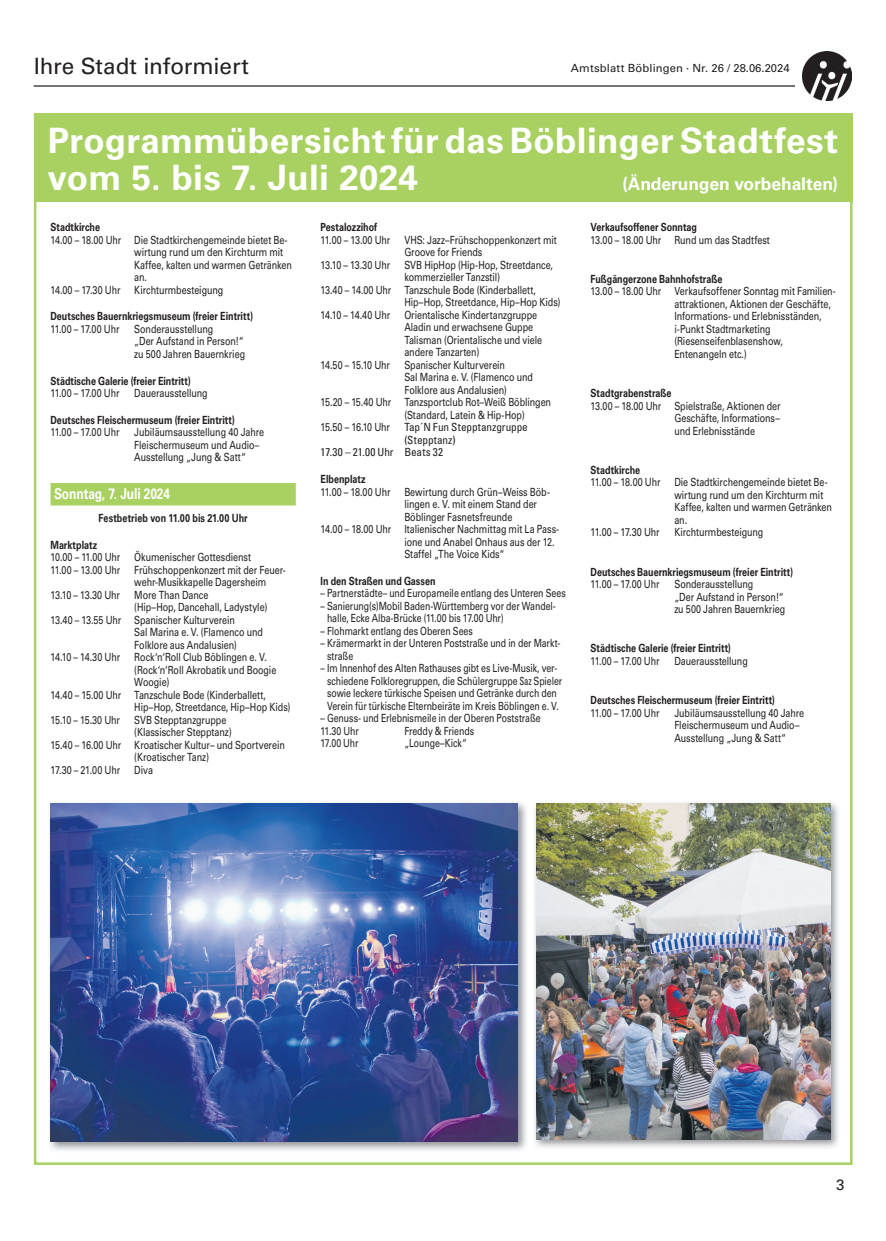
<style>
.page{position:relative;width:886px;height:1241px;background:#fff}
.page>*{position:absolute;margin:0;border:0;box-sizing:border-box;transform-origin:0 0}
.t1{font:700 35px/37.5px "Univers LT Std";letter-spacing:.01em;color:#fff}
.t2{font:22.5px "Univers LT Std";letter-spacing:-.005em;color:#231f20}
.t3{font:700 17.5px "Univers LT Std";letter-spacing:-.005em;color:#fff}
.t4{font:700 15px "Univers LT Std";letter-spacing:-.01em;color:#fff;scale:.8 1}
.t5{font:15px "Univers LT Std";color:#231f20}
.t6{font:11.25px/12.5px "Univers LT Std";letter-spacing:-.01em;color:#231f20;scale:.8 1}
.t7{font:11.25px/12.5px "Univers LT Std";letter-spacing:-.01em;color:#231f20;scale:.78 1}
.t8{font:700 11.25px "Univers LT Std";color:#231f20;scale:.8 1}
.t9{font:11.25px "Univers LT Std";letter-spacing:-.03em;color:#231f20;scale:.8 1}
.t10{font:condensed 11.25px "Univers LT Std";letter-spacing:-.005em;color:#231f20}
.t11{font:11.25px "Univers LT Std";letter-spacing:.01em;color:#231f20}
.s1{font-stretch:condensed}
</style>
<div class="page">
<hr style="left:34px;top:85px;width:771px;height:2px;background:#231f20">
<svg style="left:795px;top:51px;width:57px;height:50px"></svg>
<div style="left:51px;top:483px;width:245px;height:22px;background:#a8d161"></div>
<div style="left:34px;top:113px;width:818px;height:89px;background:#a8d161"></div>
<img style="left:534px;top:802px;width:305px;height:346px">
<img style="left:536px;top:803px;width:294px;height:335px">
<img style="left:50px;top:802px;width:477px;height:349px">
<img style="left:51px;top:803px;width:466px;height:338px">
<h2 class="t2" style="left:34px;top:53px;width:217px">Ihre Stadt informiert</h2>
<p class="t11" style="left:571px;top:61px;width:220px">Amtsblatt Böblingen · Nr. 26 / 28.06.2024</p>
<h1 class="t1" style="left:48px;top:122px;width:792px">Programmübersicht für das Böblinger Stadtfest vom 5. bis 7. Juli 2024</h1>
<h3 class="t3" style="left:622px;top:174px;width:217px">(Änderungen vorbehalten)</h3>
<p class="t8" style="left:51px;top:221px;width:63px">Stadtkirche</p>
<p class="t6" style="left:51px;top:233px;width:298px">14.00 – 18.00 Uhr Die Stadtkirchengemeinde bietet Be-</p>
<p class="t6" style="left:134px;top:246px;width:188px">wirtung rund um den Kirchturm mit</p>
<p class="t6" style="left:134px;top:258px;width:199px">Kaffee, kalten und warmen Getränken</p>
<p class="t6" style="left:134px;top:271px;width:18px">an.</p>
<p class="t6" style="left:51px;top:283px;width:217px">14.00 – 17.30 Uhr Kirchturmbesteigung</p>
<p class="t8" style="left:51px;top:310px;width:255px">Deutsches Bauernkriegsmuseum (freier Eintritt)</p>
<p class="t6" style="left:51px;top:323px;width:88px">11.00 – 17.00 Uhr</p>
<p class="t6" style="left:134px;top:323px;width:140px">Sonderausstellung<br>„Der Aufstand in Person!“ zu 500 Jahren Bauernkrieg</p>
<p class="t8" style="left:51px;top:374px;width:177px">Städtische Galerie (freier Eintritt)</p>
<p class="t6" style="left:51px;top:387px;width:88px">11.00 – 17.00 Uhr</p>
<p class="t6" style="left:134px;top:387px;width:93px">Dauerausstellung</p>
<p class="t8" style="left:51px;top:413px;width:232px">Deutsches Fleischermuseum (freier Eintritt)</p>
<p class="t6" style="left:51px;top:426px;width:88px">11.00 – 17.00 Uhr</p>
<p class="t6" style="left:134px;top:426px;width:164px">Jubiläumsausstellung 40 Jahre<br>Fleischermuseum und Audio–<br>Ausstellung „Jung &amp; Satt“</p>
<h3 class="t4" style="left:54px;top:485px;width:147px">Sonntag, 7. Juli 2024</h3>
<p class="t8" style="left:99px;top:511px;width:188px">Festbetrieb von 11.00 bis 21.00 Uhr</p>
<p class="t8" style="left:51px;top:538px;width:60px">Marktplatz</p>
<p class="t6" style="left:51px;top:551px;width:252px">10.00 – 11.00 Uhr Ökumenischer Gottesdienst</p>
<p class="t6" style="left:51px;top:563px;width:296px">11.00 – 13.00 Uhr Frühschoppenkonzert mit der Feuer-</p>
<p class="t6" style="left:134px;top:576px;width:166px">wehr-Musikkapelle Dagersheim</p>
<p class="t9" style="left:51px;top:588px;width:88px">13.10 – 13.30 Uhr</p>
<p class="t6" style="left:134px;top:588px;width:94px">More Than Dance</p>
<p class="t6" style="left:134px;top:601px;width:168px">(Hip–Hop, Dancehall, Ladystyle)</p>
<p class="t6" style="left:51px;top:613px;width:232px">13.40 – 13.55 Uhr Spanischer Kulturverein</p>
<p class="t6" style="left:134px;top:626px;width:162px">Sal Marina e. V. (Flamenco und</p>
<p class="t6" style="left:134px;top:638px;width:130px">Folklore aus Andalusien)</p>
<p class="t9" style="left:51px;top:650px;width:89px">14.10 – 14.30 Uhr</p>
<p class="t6" style="left:134px;top:651px;width:167px">Rock‘n‘Roll Club Böblingen e. V.</p>
<p class="t6" style="left:134px;top:663px;width:179px">(Rock‘n‘Roll Akrobatik und Boogie</p>
<p class="t6" style="left:134px;top:676px;width:45px">Woogie)</p>
<p class="t6" style="left:51px;top:688px;width:271px">14.40 – 15.00 Uhr Tanzschule Bode (Kinderballett,</p>
<p class="t6" style="left:134px;top:701px;width:197px">Hip–Hop, Streetdance, Hip–Hop Kids)</p>
<p class="t9" style="left:51px;top:713px;width:88px">15.10 – 15.30 Uhr</p>
<p class="t6" style="left:134px;top:713px;width:117px">SVB Stepptanzgruppe</p>
<p class="t6" style="left:134px;top:726px;width:123px">(Klassischer Stepptanz)</p>
<p class="t6" style="left:51px;top:738px;width:294px">15.40 – 16.00 Uhr Kroatischer Kultur– und Sportverein</p>
<p class="t6" style="left:134px;top:751px;width:95px">(Kroatischer Tanz)</p>
<p class="t6" style="left:51px;top:763px;width:89px">17.30 – 21.00 Uhr</p>
<p class="t6" style="left:134px;top:763px;width:25px">Diva</p>
<p class="t8" style="left:321px;top:221px;width:72px">Pestalozzihof</p>
<p class="t6" style="left:321px;top:233px;width:297px">11.00 – 13.00 Uhr VHS: Jazz–Frühschoppenkonzert mit</p>
<p class="t6" style="left:404px;top:246px;width:99px">Groove for Friends</p>
<p class="t9" style="left:321px;top:258px;width:88px">13.10 – 13.30 Uhr</p>
<p class="t6" style="left:404px;top:258px;width:187px">SVB HipHop (Hip-Hop, Streetdance,</p>
<p class="t6" style="left:404px;top:271px;width:121px">kommerzieller Tanzstil)</p>
<p class="t6" style="left:321px;top:283px;width:271px">13.40 – 14.00 Uhr Tanzschule Bode (Kinderballett,</p>
<p class="t6" style="left:404px;top:296px;width:197px">Hip–Hop, Streetdance, Hip–Hop Kids)</p>
<p class="t9" style="left:321px;top:308px;width:89px">14.10 – 14.40 Uhr</p>
<p class="t6" style="left:404px;top:308px;width:174px">Orientalische Kindertanzgruppe<br>Aladin und erwachsene Guppe<br>Talisman (Orientalische und viele andere Tanzarten)</p>
<p class="t9" style="left:321px;top:358px;width:88px">14.50 – 15.10 Uhr</p>
<p class="t6" style="left:404px;top:358px;width:127px">Spanischer Kulturverein</p>
<p class="t6" style="left:404px;top:371px;width:162px">Sal Marina e. V. (Flamenco und</p>
<p class="t6" style="left:404px;top:383px;width:130px">Folklore aus Andalusien)</p>
<p class="t6" style="left:321px;top:396px;width:290px">15.20 – 15.40 Uhr Tanzsportclub Rot–Weiß Böblingen</p>
<p class="t6" style="left:404px;top:408px;width:152px">(Standard, Latein &amp; Hip-Hop)</p>
<p class="t9" style="left:321px;top:420px;width:88px">15.50 – 16.10 Uhr</p>
<p class="t10" style="left:404px;top:420px;width:125px">Tap´N Fun Stepptanzgruppe</p>
<p class="t10" style="left:404px;top:432px;width:53px">(Stepptanz)</p>
<p class="t10" style="left:321px;top:445px;width:124px">17.30 – 21.00 Uhr Beats 32</p>
<p class="t8" style="left:321px;top:472px;width:58px">Elbenplatz</p>
<p class="t6" style="left:321px;top:485px;width:288px">11.00 – 18.00 Uhr Bewirtung durch Grün–Weiss Böb-</p>
<p class="t6" style="left:404px;top:498px;width:167px">lingen e. V. mit einem Stand der</p>
<p class="t6" style="left:404px;top:510px;width:137px">Böblinger Fasnetsfreunde</p>
<p class="t6" style="left:321px;top:523px;width:300px">14.00 – 18.00 Uhr Italienischer Nachmittag mit La Pass-</p>
<p class="t6" style="left:404px;top:535px;width:189px">ione und Anabel Onhaus aus der 12.</p>
<p class="t6" style="left:404px;top:548px;width:127px">Staffel „The Voice Kids“</p>
<p class="t8" style="left:321px;top:574px;width:145px">In den Straßen und Gassen</p>
<p class="t7" style="left:321px;top:587px;width:316px">– Partnerstädte– und Europameile entlang des Unteren Sees</p>
<p class="t7" style="left:327px;top:599px;width:295px;text-indent:-6px">– Sanierung(s)Mobil Baden-Württemberg vor der Wandel&shy;halle, Ecke Alba-Brücke (11.00 bis 17.00 Uhr)</p>
<p class="t7" style="left:321px;top:624px;width:197px">– Flohmarkt entlang des Oberen Sees</p>
<p class="t7" style="left:327px;top:637px;width:301px;text-indent:-6px">– Krämermarkt in der Unteren Poststraße und in der Markt&shy;straße</p>
<p class="t7" style="left:321px;top:662px;width:311px;text-align:center">– Im Innenhof des Alten Rathauses gibt es Live-Musik, ver&shy;schiedene Folkloregruppen, die Schülergruppe <span class="s1">Saz</span> Spieler sowie leckere türkische Speisen und Getränke durch den Verein für türkische Elternbeiräte im Kreis Böblingen e. V.</p>
<p class="t7" style="left:321px;top:712px;width:284px">– Genuss- und Erlebnismeile in der Oberen Poststraße<br>11.30 Uhr</p>
<p class="t7" style="left:404px;top:724px;width:91px">Freddy &amp; Friends</p>
<p class="t7" style="left:321px;top:737px;width:50px">17.00 Uhr</p>
<p class="t7" style="left:404px;top:737px;width:82px">„Lounge–Kick“</p>
<p class="t8" style="left:591px;top:221px;width:134px">Verkaufsoffener Sonntag</p>
<p class="t6" style="left:591px;top:233px;width:226px">13.00 – 18.00 Uhr Rund um das Stadtfest</p>
<p class="t8" style="left:591px;top:272px;width:166px">Fußgängerzone Bahnhofstraße</p>
<p class="t6" style="left:674px;top:285px;width:203px;text-indent:-84px">13.00 – 18.00 Uhr Verkaufsoffener Sonntag mit Familien&shy;attraktionen, Aktionen der Geschäfte, Informations- und Erlebnisständen, i-Punkt Stadtmarketing (Riesenseifenblasenshow, Entenangeln etc.)</p>
<p class="t8" style="left:591px;top:386px;width:103px">Stadtgrabenstraße</p>
<p class="t6" style="left:674px;top:399px;width:134px;text-align:justify;text-indent:-84px">13.00 – 18.00 Uhr Spielstraße, Aktionen der Geschäfte, Informations– und Erlebnisstände</p>
<p class="t8" style="left:591px;top:463px;width:63px">Stadtkirche</p>
<p class="t6" style="left:591px;top:476px;width:298px">11.00 – 18.00 Uhr Die Stadtkirchengemeinde bietet Be-</p>
<p class="t6" style="left:674px;top:488px;width:188px">wirtung rund um den Kirchturm mit</p>
<p class="t6" style="left:674px;top:501px;width:199px">Kaffee, kalten und warmen Getränken</p>
<p class="t6" style="left:674px;top:513px;width:18px">an.</p>
<p class="t6" style="left:591px;top:526px;width:88px">11.00 – 17.30 Uhr</p>
<p class="t6" style="left:674px;top:526px;width:113px">Kirchturmbesteigung</p>
<p class="t8" style="left:591px;top:565px;width:255px">Deutsches Bauernkriegsmuseum (freier Eintritt)</p>
<p class="t6" style="left:591px;top:578px;width:88px">11.00 – 17.00 Uhr</p>
<p class="t6" style="left:674px;top:578px;width:140px">Sonderausstellung<br>„Der Aufstand in Person!“ zu 500 Jahren Bauernkrieg</p>
<p class="t8" style="left:591px;top:641px;width:177px">Städtische Galerie (freier Eintritt)</p>
<p class="t6" style="left:591px;top:654px;width:88px">11.00 – 17.00 Uhr</p>
<p class="t6" style="left:674px;top:654px;width:93px">Dauerausstellung</p>
<p class="t8" style="left:591px;top:693px;width:232px">Deutsches Fleischermuseum (freier Eintritt)</p>
<p class="t6" style="left:591px;top:706px;width:88px">11.00 – 17.00 Uhr</p>
<p class="t6" style="left:674px;top:706px;width:164px">Jubiläumsausstellung 40 Jahre<br>Fleischermuseum und Audio–<br>Ausstellung „Jung &amp; Satt“</p>
<h3 class="t5" style="left:836px;top:1175px;width:10px">3</h3>
</div>
